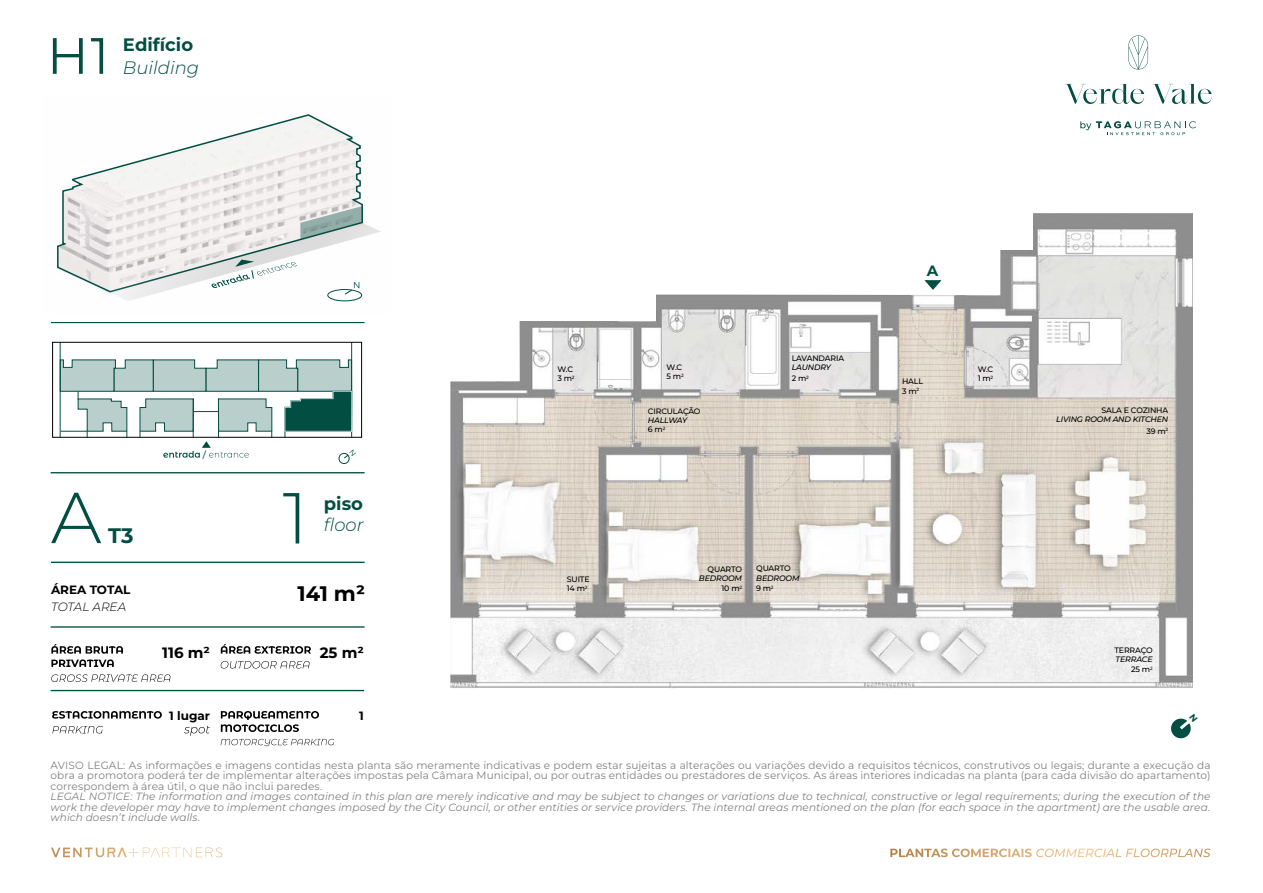
<style>
.page{position:relative;width:1263px;height:893px;background:#fff}
.page>*{position:absolute;margin:0;border:0;box-sizing:border-box;transform-origin:0 0}
.t1{font:300 72px "Montserrat";color:#034e42}
.t2{font:100 51px "Montserrat";color:#034e42}
.t3{font:700 21px "Montserrat";color:#000}
.t4{font:700 21px "Montserrat";color:#034e42}
.t5{font:italic 300 18px "Montserrat";color:#034e42}
.t6{font:700 18px "Montserrat";color:#034e42}
.t7{font:700 15px "Montserrat";color:#000}
.t8{font:700 15px "Montserrat";color:#034e42}
.t9{font:700 12px "Montserrat";color:#000}
.t10{font:italic 300 12px "Montserrat";color:#000}
.t11{font:10.5px/10.5px "Montserrat";letter-spacing:.01em;color:#808080;text-align:justify}
.t12{font:italic 10.5px/10.5px "Montserrat";letter-spacing:.005em;color:#808080;text-align:justify}
.t13{font:500 9px "Montserrat";color:#034e42}
.t14{font:9px "Montserrat";color:#034e42}
.t15{font:500 7.8px "Montserrat";letter-spacing:-.02em;color:#000}
.t16{font:italic 500 7.8px "Montserrat";letter-spacing:-.02em;color:#000}
.t17{font:italic 500 7.8px "Montserrat";letter-spacing:-.04em;color:#000}
.t18{font:500 4.65px "Montserrat";color:#000}
</style>
<div class="page">
<svg style="left:57px;top:114px;width:306px;height:179px"></svg>
<hr style="left:351px;top:342px;width:1px;height:95px;background:#034e42">
<hr style="left:60px;top:342px;width:1px;height:95px;background:#034e42">
<div style="left:52px;top:342px;width:310px;height:95px;border:1px solid #000"></div>
<img style="left:450px;top:213px;width:743px;height:475px">
<div style="left:482px;top:266px;width:174px;height:55px;background:#fff"></div>
<div style="left:957px;top:176px;width:76px;height:74px;background:#fff"></div>
<svg style="left:108px;top:206px;width:273px;height:95px"></svg>
<svg style="left:107px;top:848px;width:115px;height:9px"></svg>
<hr style="left:51px;top:562px;width:314px;height:1px;background:#034e42">
<hr style="left:51px;top:626px;width:314px;height:2px;background:#034e42">
<hr style="left:51px;top:472px;width:314px;height:1px;background:#034e42">
<hr style="left:51px;top:690px;width:313px;height:1px;background:#034e42">
<svg style="left:221px;top:644px;width:90px;height:10px"></svg>
<svg style="left:221px;top:661px;width:88px;height:7px"></svg>
<svg style="left:52px;top:711px;width:110px;height:8px"></svg>
<svg style="left:52px;top:726px;width:51px;height:7px"></svg>
<svg style="left:221px;top:711px;width:98px;height:21px"></svg>
<svg style="left:221px;top:739px;width:113px;height:7px"></svg>
<hr style="left:51px;top:322px;width:314px;height:1px;background:#034e42">
<svg style="left:51px;top:644px;width:72px;height:23px"></svg>
<svg style="left:51px;top:674px;width:119px;height:8px"></svg>
<svg style="left:923px;top:279px;width:19px;height:12px"></svg>
<svg style="left:184px;top:726px;width:26px;height:10px"></svg>
<svg style="left:890px;top:848px;width:320px;height:9px"></svg>
<svg style="left:1080px;top:121px;width:116px;height:14px"></svg>
<svg style="left:1128px;top:35px;width:20px;height:35px"></svg>
<svg style="left:1152px;top:84px;width:59px;height:20px"></svg>
<svg style="left:1065px;top:84px;width:79px;height:20px"></svg>
<svg style="left:59px;top:359px;width:297px;height:105px"></svg>
<svg style="left:1171px;top:718px;width:20px;height:21px"></svg>
<h2 class="t2" style="left:47px;top:22px;width:63px">H1</h2>
<h3 class="t6" style="left:123px;top:32px;width:72px">Edifício</h3>
<h3 class="t5" style="left:123px;top:55px;width:78px">Building</h3>
<h1 class="t1" style="left:51px;top:469px;width:52px">A</h1>
<h3 class="t4" style="left:108px;top:520px;width:27px">T3</h3>
<p class="t9" style="left:51px;top:581px;width:81px">ÁREA TOTAL</p>
<p class="t10" style="left:51px;top:598px;width:77px">TOTAL AREA</p>
<p class="t13" style="left:203px;top:448px;width:5px">/</p>
<p class="t14" style="left:360px;top:292px;width:9px;rotate:-180deg">N</p>
<h1 class="t1" style="left:283px;top:469px;width:27px">1</h1>
<h3 class="t6" style="left:324px;top:490px;width:41px">piso</h3>
<h3 class="t5" style="left:324px;top:512px;width:42px">floor</h3>
<h3 class="t3" style="left:298px;top:578px;width:69px">141 m²</h3>
<h3 class="t7" style="left:162px;top:642px;width:49px">116 m²</h3>
<h3 class="t7" style="left:320px;top:642px;width:46px">25 m²</h3>
<p class="t9" style="left:169px;top:707px;width:42px">1 lugar</p>
<p class="t9" style="left:359px;top:707px;width:6px">1</p>
<h3 class="t8" style="left:927px;top:260px;width:13px">A</h3>
<p class="t15" style="left:792px;top:352px;width:54px">LAVANDARIA</p>
<p class="t16" style="left:792px;top:361px;width:41px">LAUNDRY</p>
<p class="t15" style="left:557px;top:364px;width:17px">W.C</p>
<p class="t15" style="left:666px;top:362px;width:17px">W.C</p>
<p class="t15" style="left:978px;top:364px;width:17px">W.C</p>
<p class="t18" style="left:681px;top:372px;width:4px">2</p>
<p class="t15" style="left:666px;top:371px;width:16px">5m</p>
<p class="t15" style="left:978px;top:373px;width:17px">1 m<sup>2</sup></p>
<p class="t15" style="left:557px;top:373px;width:19px">3 m<sup>2</sup></p>
<p class="t15" style="left:792px;top:373px;width:19px">2 m<sup>2</sup></p>
<p class="t15" style="left:902px;top:376px;width:23px">HALL</p>
<p class="t15" style="left:648px;top:406px;width:54px">CIRCULAÇÃO</p>
<p class="t17" style="left:648px;top:415px;width:41px">HALLWAY</p>
<p class="t15" style="left:648px;top:424px;width:19px">6 m<sup>2</sup></p>
<p class="t15" style="left:708px;top:564px;width:36px">QUARTO</p>
<p class="t15" style="left:567px;top:573px;width:24px">SUITE</p>
<p class="t16" style="left:699px;top:573px;width:45px">BEDROOM</p>
<p class="t15" style="left:756px;top:563px;width:36px">QUARTO</p>
<p class="t16" style="left:756px;top:572px;width:45px">BEDROOM</p>
<p class="t15" style="left:567px;top:583px;width:22px">14 m<sup>2</sup></p>
<p class="t15" style="left:721px;top:583px;width:22px">10 m<sup>2</sup></p>
<p class="t15" style="left:756px;top:583px;width:19px">9 m<sup>2</sup></p>
<p class="t15" style="left:902px;top:385px;width:19px">3 m<sup>2</sup></p>
<p class="t15" style="left:1101px;top:404px;width:68px">SALA E COZINHA</p>
<p class="t16" style="left:1056px;top:413px;width:114px">LIVING ROOM AND KITCHEN</p>
<p class="t15" style="left:1146px;top:425px;width:23px">39 m<sup>2</sup></p>
<p class="t15" style="left:1114px;top:644px;width:40px">TERRAÇO</p>
<p class="t16" style="left:1116px;top:654px;width:39px">TERRACE</p>
<p class="t15" style="left:1131px;top:664px;width:23px">25 m<sup>2</sup></p>
<p class="t11" style="left:51px;top:759px;width:1161px">AVISO LEGAL: As informações e imagens contidas nesta planta são meramente indicativas e podem estar sujeitas a alterações ou variações devido a requisitos técnicos, construtivos ou legais; durante a execução da obra a promotora poderá ter de implementar alterações impostas pela Câmara Municipal, ou por outras entidades ou prestadores de serviços. As áreas interiores indicadas na planta (para cada divisão do apartamento) correspondem à área útil, o que não inclui paredes.</p>
<p class="t12" style="left:51px;top:791px;width:1161px">LEGAL NOTICE: The information and images contained in this plan are merely indicative and may be subject to changes or variations due to technical, constructive or legal requirements; during the execution of the work the developer may have to implement changes imposed by the City Council, or other entities or service providers. The internal areas mentioned on the plan (for each space in the apartment) are the usable area. which doesn’t include walls.</p>
</div>
